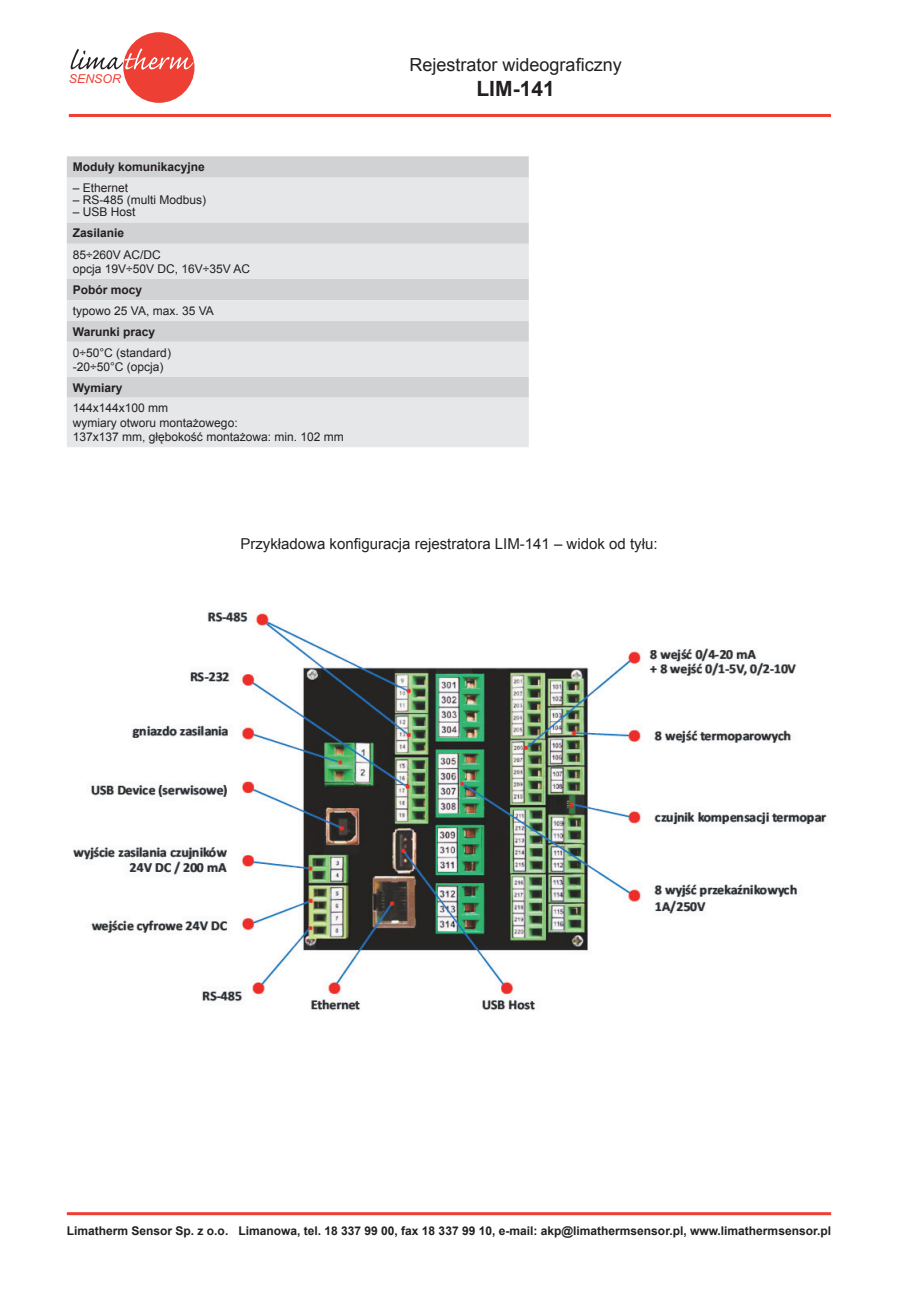
<style>
.page{position:relative;width:898px;height:1293px;background:#fff}
.page>*{position:absolute;margin:0;border:0;box-sizing:border-box;transform-origin:0 0}
.Do_spisu_treści{font:700 21px "Arial";color:#231f20}
.Do_spisu_treści-2{font:18px "Arial";color:#231f20}
.t1{font:15px "Arial";color:#231f20}
.t2{font:italic 12.3px "Arial";color:#ee3f34}
.t3{font:12px "Arial";color:#231f20}
.Do_spisu_treści-3{font:700 12px "Arial";color:#231f20}
</style>
<div class="page">
<hr style="left:67px;top:1212px;width:763px;height:3px;background:#ee3f34">
<div style="left:123px;top:32px;width:71px;height:71px;background:#ee3f34;border-radius:50%"></div>
<svg style="left:71px;top:48px;width:122px;height:22px"></svg>
<hr style="left:69px;top:114px;width:761px;height:3px;background:#ee3f34">
<svg style="left:67px;top:156px;width:461px;height:22px;fill:#d1d2d4"></svg>
<svg style="left:67px;top:178px;width:461px;height:269px;fill:#e6e7e9"></svg>
<img style="left:73px;top:610px;width:754px;height:401px">
<p class="t2" style="left:69px;top:71px;width:54px">SENSOR</p>
<p class="Do_spisu_treści-3" style="left:73px;top:159px;width:134px">Moduły komunikacyjne</p>
<p class="t3" style="left:73px;top:180px;width:57px">– Ethernet</p>
<p class="t3" style="left:73px;top:192px;width:135px">– RS-485 (multi Modbus)</p>
<p class="t3" style="left:73px;top:204px;width:64px">– USB Host</p>
<p class="Do_spisu_treści-3" style="left:73px;top:225px;width:53px">Zasilanie</p>
<p class="t3" style="left:73px;top:246px;width:89px">85÷260V AC/DC</p>
<p class="t3" style="left:73px;top:261px;width:179px">opcja 19V÷50V DC, 16V÷35V AC</p>
<p class="Do_spisu_treści-3" style="left:73px;top:281px;width:71px">Pobór mocy</p>
<p class="t3" style="left:73px;top:303px;width:142px">typowo 25 VA, max. 35 VA</p>
<p class="Do_spisu_treści-3" style="left:73px;top:323px;width:84px">Warunki pracy</p>
<p class="t3" style="left:73px;top:344px;width:100px">0÷50°C (standard)</p>
<p class="t3" style="left:73px;top:359px;width:92px">-20÷50°C (opcja)</p>
<p class="Do_spisu_treści-3" style="left:73px;top:379px;width:51px">Wymiary</p>
<p class="t3" style="left:73px;top:400px;width:97px">144x144x100 mm</p>
<p class="t3" style="left:73px;top:415px;width:166px">wymiary otworu montażowego:</p>
<p class="t3" style="left:73px;top:429px;width:272px">137x137 mm, głębokość montażowa: min. 102 mm</p>
<p class="Do_spisu_treści-2" style="left:409px;top:53px;width:214px">Rejestrator wideograficzny</p>
<p class="Do_spisu_treści" style="left:476px;top:75px;width:80px">LIM-141</p>
<p class="t1" style="left:240px;top:534px;width:418px">Przykładowa konfiguracja rejestratora LIM-141 – widok od tyłu:</p>
<p class="Do_spisu_treści-3" style="left:67px;top:1222px;width:765px">Limatherm Sensor Sp. z o.o. Limanowa, tel. 18 337 99 00, fax 18 337 99 10, e-mail: akp@limathermsensor.pl, www.limathermsensor.pl</p>
</div>
